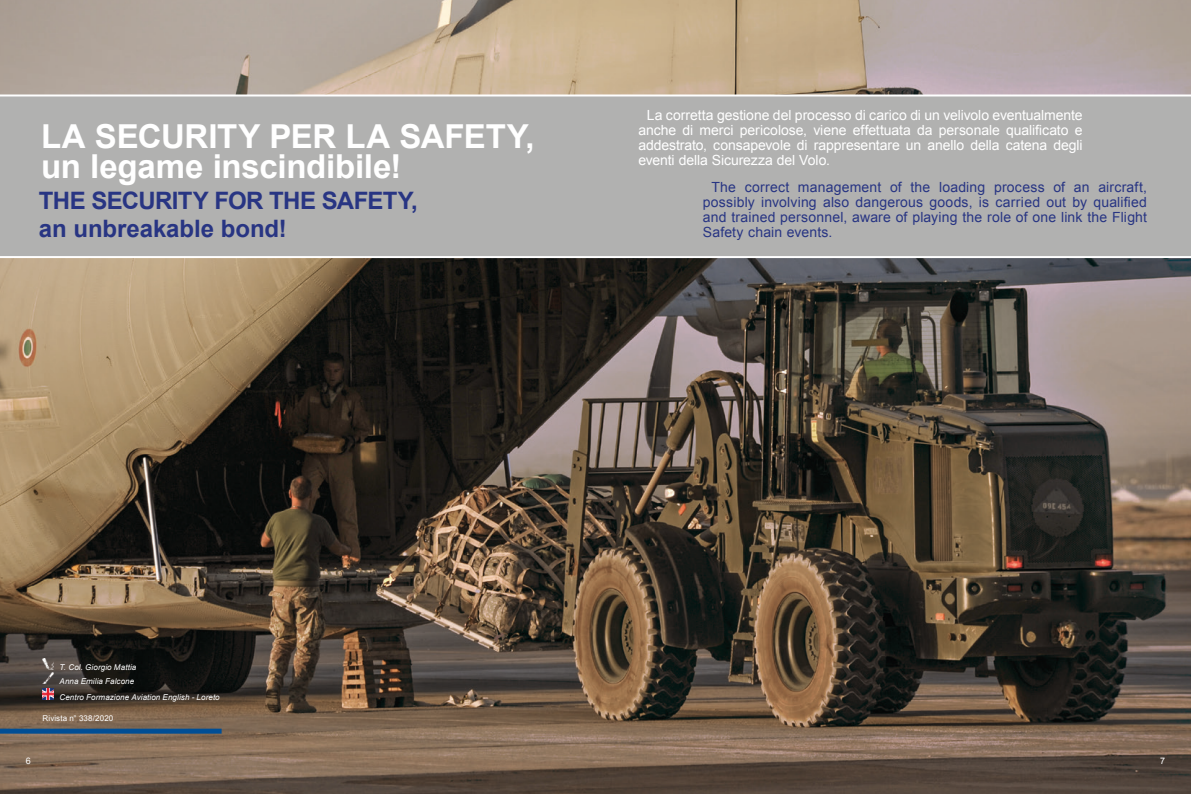
<style>
.page{position:relative;width:1191px;height:794px;background:#fff}
.page>*{position:absolute;margin:0;border:0;box-sizing:border-box;transform-origin:0 0}
.t1{font:700 33px/30px "Arial";letter-spacing:-.005em;color:#fff}
.t2{font:700 24px/28.8px "Arial";letter-spacing:-.015em;color:#283583}
.t3{font:14px/15px "Arial";letter-spacing:-.005em;color:#fff;text-align:justify}
.t4{font:14px/15px "Arial";letter-spacing:.01em;color:#283583;text-align:justify}
.t5{font:9px "Arial";color:#fff}
.t6{font:italic 8px "Arial";letter-spacing:.015em;color:#fff}
.t7{font:8px "Arial";letter-spacing:.015em;color:#fff}
</style>
<div class="page">
<img style="left:0;top:0;width:1191px;height:794px">
<div style="left:0;top:728px;width:222px;height:5px;background:#004e95"></div>
<div style="left:0;top:94px;width:1191px;height:164px;background:#b1b1b0"></div>
<svg style="left:42px;top:658px;width:12px;height:42px"></svg>
<p class="t1" style="left:41px;top:122px;width:495px">LA SECURITY PER LA SAFETY, un legame inscindibile!</p>
<p class="t2" style="left:39px;top:186px;width:380px">THE SECURITY FOR THE SAFETY, an unbreakable bond!</p>
<p class="t3" style="left:638px;top:108px;width:445px;text-indent:8px">La corretta gestione del processo di carico di un velivolo eventualmente anche di merci pericolose, viene effettuata da personale qualificato e addestrato, consapevole di rappresentare un anello della catena degli eventi della Sicurezza del Volo.</p>
<p class="t4" style="left:703px;top:180px;width:445px;text-indent:8px">The correct management of the loading process of an aircraft, possibly involving also dangerous goods, is carried out by qualified and trained personnel, aware of playing the role of one link the Flight Safety chain events.</p>
<p class="t6" style="left:60px;top:661px;width:78px">T. Col. Giorgio Mattia</p>
<p class="t6" style="left:60px;top:675px;width:76px">Anna Emilia Falcone</p>
<p class="t7" style="left:43px;top:712px;width:72px">Rivista n° 338/2020</p>
<p class="t6" style="left:59px;top:692px;width:162px">Centro Formazione Aviation English - Loreto</p>
<p class="t5" style="left:26px;top:754px;width:7px">6</p>
<p class="t5" style="left:1160px;top:754px;width:7px">7</p>
</div>
